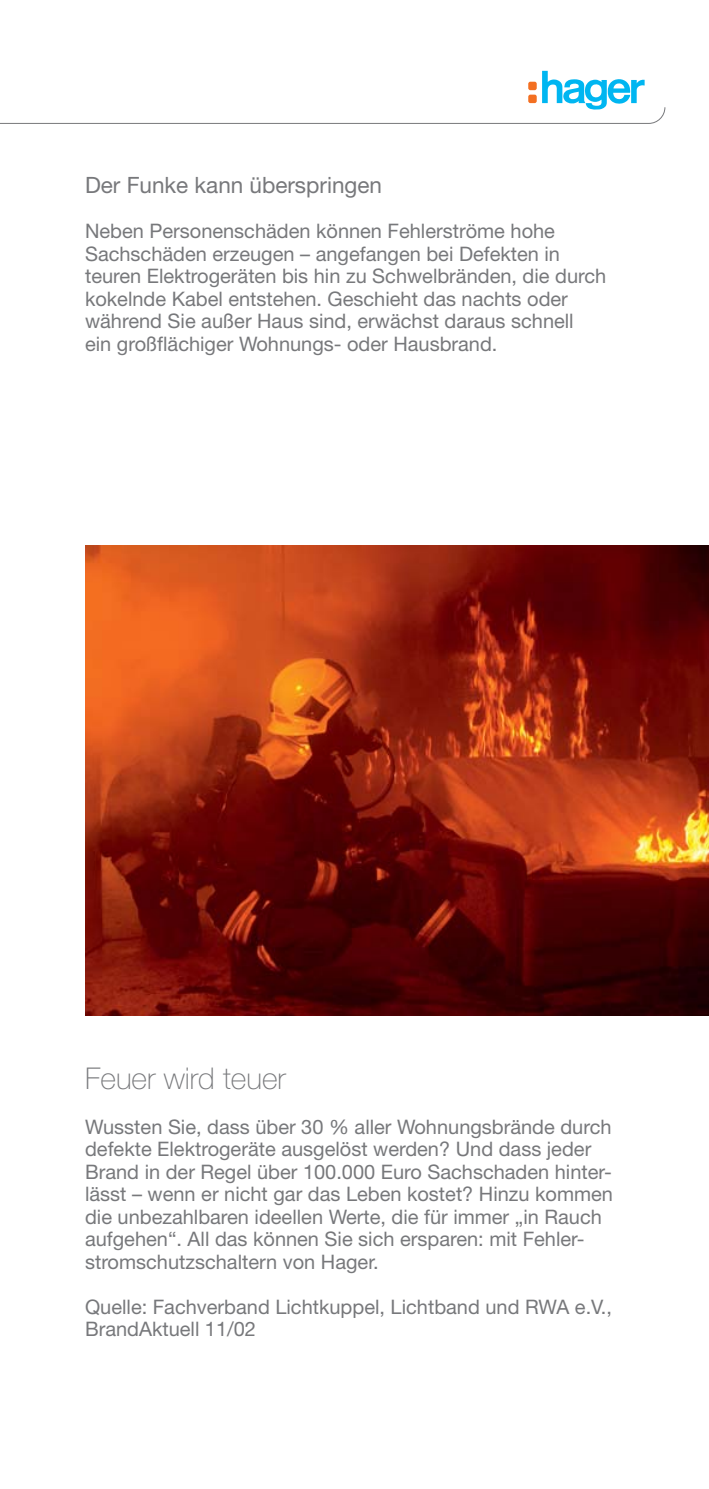
<style>
.page{position:relative;width:709px;height:1489px;background:#fff}
.page>*{position:absolute;margin:0;border:0;box-sizing:border-box;transform-origin:0 0}
.t1{font:100 30px "Helvetica Neue LT";color:#77787b}
.t2{font:22.5px "Helvetica Neue LT";color:#77787b}
.t3{font:20px/22.5px "Helvetica Neue LT";color:#77787b}
</style>
<div class="page">
<svg style="left:0;top:71px;width:665px;height:53px"></svg>
<img style="left:85px;top:546px;width:624px;height:469px">
<p class="t2" style="left:85px;top:177px;width:298px">Der Funke kann überspringen</p>
<p class="t3" style="left:85px;top:222px;width:523px">Neben Personenschäden können Fehlerströme hohe Sachschäden erzeugen – angefangen bei Defekten in teuren Elektrogeräten bis hin zu Schwelbränden, die durch kokelnde Kabel entstehen. Geschieht das nachts oder während Sie außer Haus sind, erwächst daraus schnell<br>ein großflächiger Wohnungs- oder Hausbrand.</p>
<h1 class="t1" style="left:85px;top:1067px;width:202px">Feuer wird teuer</h1>
<p class="t3" style="left:85px;top:1117px;width:529px">Wussten Sie, dass über 30 % aller Wohnungsbrände durch defekte Elektrogeräte ausgelöst werden? Und dass jeder Brand in der Regel über 100.000 Euro Sachschaden hinter&shy;lässt – wenn er nicht gar das Leben kostet? Hinzu kommen die unbezahlbaren ideellen Werte, die für immer „in Rauch aufgehen“. All das können Sie sich ersparen: mit Fehler&shy;strom schutzschaltern von Hager.</p>
<p class="t3" style="left:85px;top:1297px;width:528px">Quelle: Fachverband Lichtkuppel, Lichtband und RWA e.V.,<br>BrandAktuell 11/02</p>
</div>
